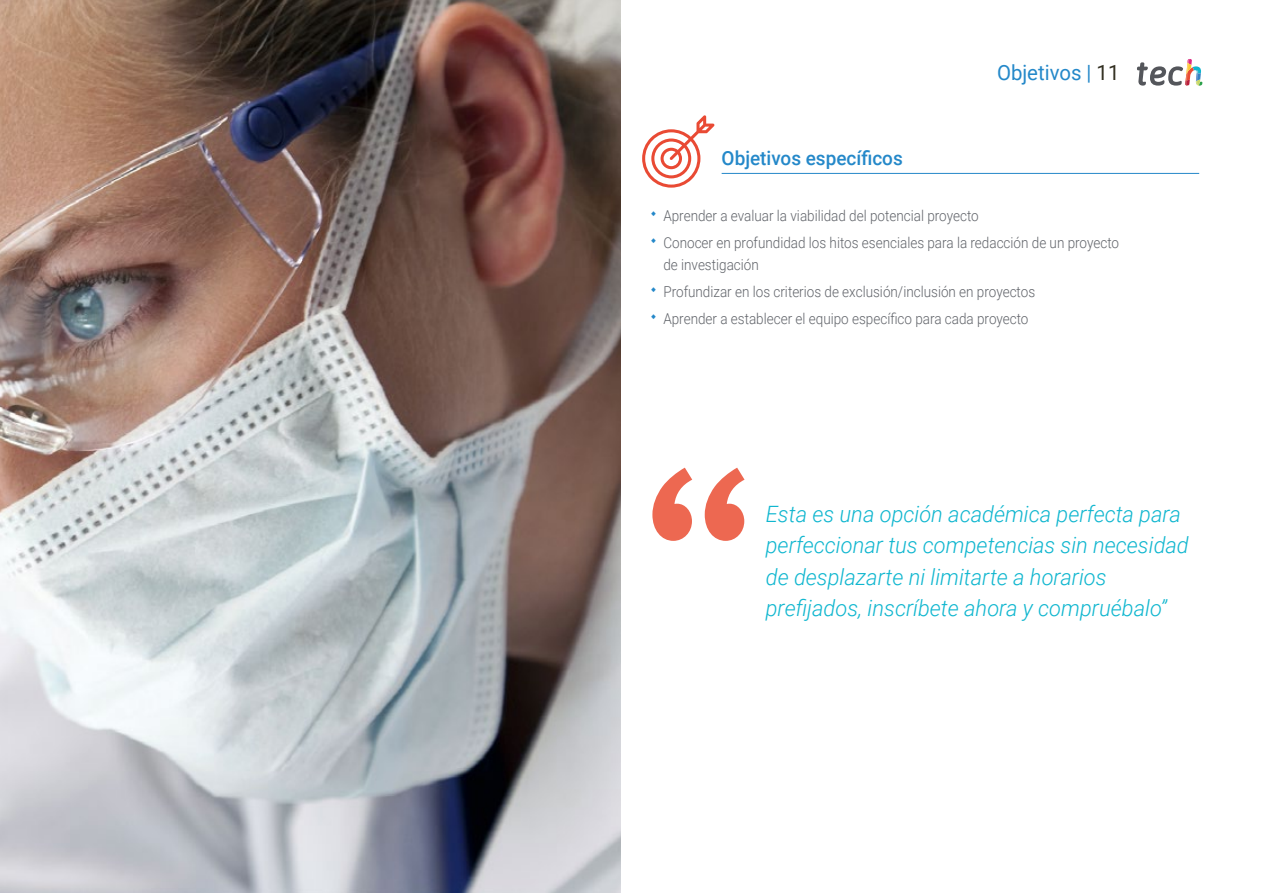
<style>
.page{position:relative;width:1263px;height:893px;background:#fff}
.page>*{position:absolute;margin:0;border:0;box-sizing:border-box;transform-origin:0 0}
.t1{font:italic 300 22.5px/31.5px "Roboto";color:#0fb6cf}
.t2{font:21px "Roboto";color:#2488c9}
.t3{font:500 19.5px "Roboto";color:#2488c9}
.t4{font:300 15px/26.7px "Roboto";color:#61646a;scale:.9 1}
.s1{color:#312e20}
</style>
<div class="page">
<svg style="left:1137px;top:59px;width:65px;height:27px"></svg>
<hr style="left:722px;top:173px;width:477px;height:1px;background:#2488c9">
<svg style="left:642px;top:115px;width:72px;height:73px"></svg>
<img style="left:0;top:0;width:621px;height:893px">
<svg style="left:652px;top:468px;width:92px;height:73px"></svg>
<h3 class="t3" style="left:722px;top:144px;width:183px">Objetivos específicos</h3>
<h2 class="t2" style="left:997px;top:57px;width:124px">Objetivos | <span class="s1">11</span></h2>
<p class="t4" style="left:663px;top:202px;width:508px">Aprender a evaluar la viabilidad del potencial proyecto<br>Conocer en profundidad los hitos esenciales para la redacción de un proyecto</p>
<p class="t4" style="left:663px;top:251px;width:415px">de investigación<br>Profundizar en los criterios de exclusión/inclusión en proyectos<br>Aprender a establecer el equipo específico para cada proyecto</p>
<h1 class="t1" style="left:766px;top:497px;width:424px">Esta es una opción académica perfecta para perfeccionar tus competencias sin necesidad de desplazarte ni limitarte a horarios prefijados, inscríbete ahora y compruébalo”</h1>
</div>
